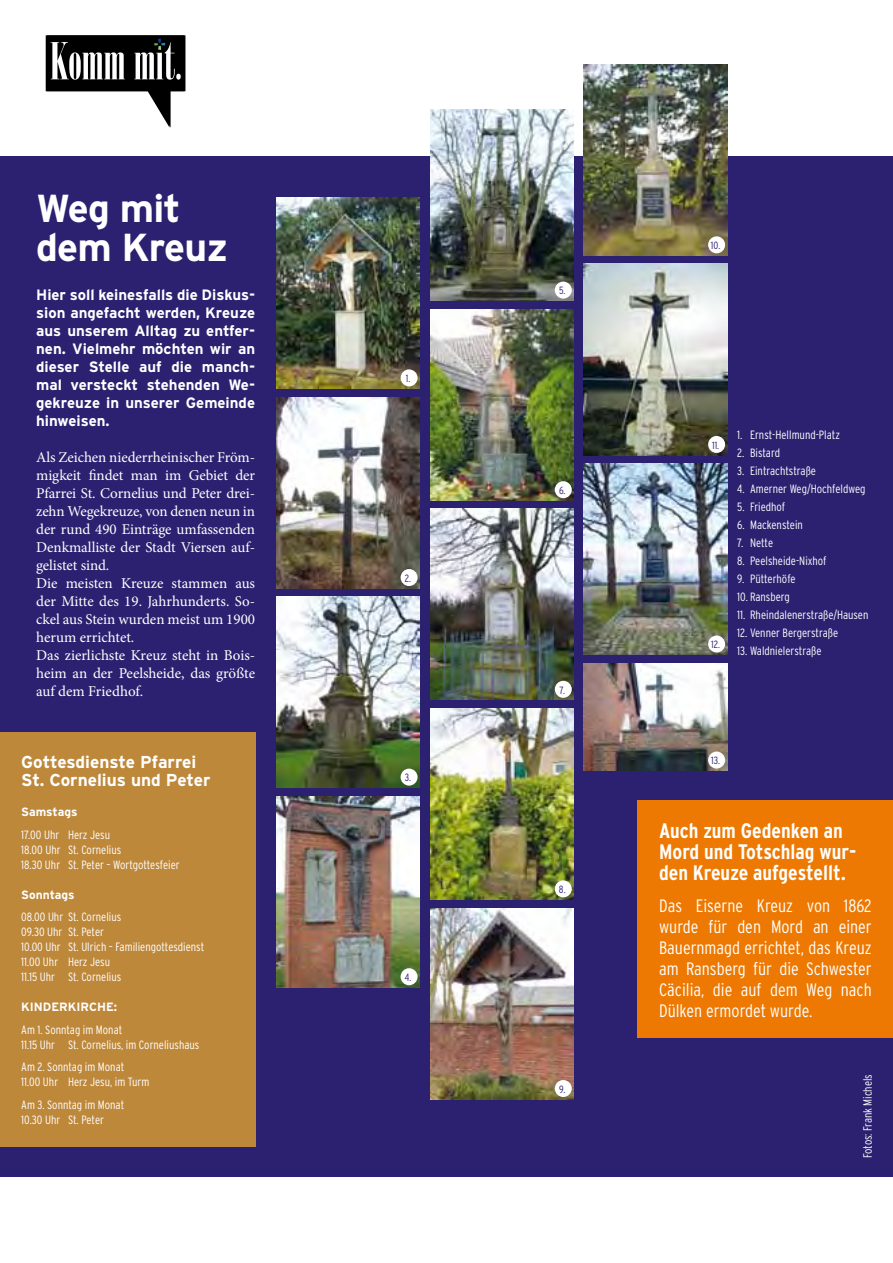
<style>
.page{position:relative;width:893px;height:1263px;background:#fff}
.page>*{position:absolute;margin:0;border:0;box-sizing:border-box;transform-origin:0 0}
.t1{font:700 39px/39px "Interstate";letter-spacing:-.02em;color:#fff}
.t2{font:700 condensed 21px/21px "Interstate";color:#fff}
.t3{font:300 condensed 18px/21px "Interstate";color:#fff;text-align:justify}
.t4{font:700 17.25px/18px "Interstate";color:#fff}
.t5{font:15px/18px "Minion Pro";letter-spacing:-.005em;color:#fff}
.t6{font:700 15px/18px "Interstate";color:#fff;text-align:justify}
.t7{font:300 condensed 12px/15px "Interstate";color:#fff}
.t8{font:700 12px "Interstate";color:#fff}
.t9{font:300 condensed 10.5px "Interstate";color:#2c2170}
</style>
<div class="page">
<div style="left:0;top:156px;width:893px;height:1020px;background:#2c2170"></div>
<div style="left:638px;top:800px;width:255px;height:238px;background:#ed7902"></div>
<div style="left:0;top:732px;width:255px;height:415px;background:#be883b"></div>
<img style="left:276px;top:796px;width:144px;height:191px">
<img style="left:276px;top:197px;width:144px;height:192px">
<img style="left:276px;top:397px;width:144px;height:191px">
<img style="left:276px;top:597px;width:144px;height:191px">
<img style="left:431px;top:110px;width:143px;height:191px">
<img style="left:431px;top:309px;width:143px;height:191px">
<img style="left:431px;top:509px;width:143px;height:191px">
<img style="left:431px;top:708px;width:143px;height:191px">
<img style="left:431px;top:908px;width:143px;height:191px">
<img style="left:584px;top:64px;width:143px;height:191px">
<img style="left:584px;top:264px;width:143px;height:191px">
<img style="left:584px;top:464px;width:143px;height:191px">
<img style="left:584px;top:663px;width:143px;height:108px">
<div style="left:401px;top:369px;width:17px;height:17px;background:#fff;border-radius:50%"></div>
<div style="left:555px;top:282px;width:17px;height:17px;background:#fff;border-radius:50%"></div>
<div style="left:708px;top:236px;width:17px;height:17px;background:#fff;border-radius:50%"></div>
<div style="left:401px;top:569px;width:17px;height:17px;background:#fff;border-radius:50%"></div>
<div style="left:555px;top:481px;width:17px;height:17px;background:#fff;border-radius:50%"></div>
<div style="left:708px;top:436px;width:17px;height:17px;background:#fff;border-radius:50%"></div>
<div style="left:401px;top:769px;width:17px;height:17px;background:#fff;border-radius:50%"></div>
<div style="left:555px;top:681px;width:17px;height:17px;background:#fff;border-radius:50%"></div>
<div style="left:708px;top:635px;width:17px;height:17px;background:#fff;border-radius:50%"></div>
<div style="left:401px;top:968px;width:17px;height:17px;background:#fff;border-radius:50%"></div>
<div style="left:555px;top:880px;width:17px;height:17px;background:#fff;border-radius:50%"></div>
<div style="left:555px;top:1080px;width:17px;height:17px;background:#fff;border-radius:50%"></div>
<div style="left:708px;top:751px;width:17px;height:17px;background:#fff;border-radius:50%"></div>
<svg style="left:46px;top:35px;width:139px;height:93px"></svg>
<h1 class="t1" style="left:36px;top:189px;width:193px">Weg mit dem Kreuz</h1>
<p class="t6" style="left:36px;top:286px;width:221px">Hier soll keinesfalls die Diskus&shy;sion angefacht werden, Kreuze aus unserem Alltag zu entfer&shy;nen. Vielmehr möchten wir an dieser Stelle auf die manch&shy;mal versteckt stehenden We&shy;gekreuze in unserer Gemeinde hinweisen.</p>
<p class="t5" style="left:36px;top:448px;width:221px">Als Zeichen niederrheinischer Fröm-- migkeit findet man im Gebiet der<br>Pfarrei St. Cornelius und Peter drei&shy;zehn Wegekreuze, von denen neun in der rund 490 Einträge umfassenden<br>Denkmalliste der Stadt Viersen auf&shy;gelistet sind.<br>Die meisten Kreuze stammen aus der Mitte des 19. Jahrhunderts. So&shy;ckel aus Stein wurden meist um 1900 herum errichtet.<br>Das zierlichste Kreuz steht in Bois&shy;heim an der Peelsheide, das größte auf dem Friedhof.</p>
<h3 class="t4" style="left:21px;top:753px;width:191px">Gottesdienste Pfarrei<br>St. Cornelius und Peter</h3>
<p class="t8" style="left:21px;top:805px;width:58px">Samstags</p>
<p class="t7" style="left:21px;top:827px;width:160px">17.00 Uhr Herz Jesu<br>18.00 Uhr St. Cornelius<br>18.30 Uhr St. Peter – Wortgottesfeier</p>
<p class="t8" style="left:21px;top:888px;width:55px">Sonntags</p>
<p class="t7" style="left:21px;top:909px;width:184px">08.00 Uhr St. Cornelius<br>09.30 Uhr St. Peter<br>10.00 Uhr St. Ulrich – Familiengottesdienst<br>11.00 Uhr Herz Jesu<br>11.15 Uhr St. Cornelius</p>
<p class="t8" style="left:21px;top:1000px;width:97px">KINDERKIRCHE:</p>
<p class="t7" style="left:21px;top:1022px;width:180px">Am 1. Sonntag im Monat<br>11.15 Uhr St. Cornelius, im Corneliushaus</p>
<p class="t7" style="left:21px;top:1059px;width:130px">Am 2. Sonntag im Monat<br>11.00 Uhr Herz Jesu, im Turm</p>
<p class="t7" style="left:21px;top:1097px;width:104px">Am 3. Sonntag im Monat<br>10.30 Uhr St. Peter</p>
<p class="t9" style="left:406px;top:373px;width:6px">1.</p>
<p class="t9" style="left:405px;top:572px;width:8px">2.</p>
<p class="t9" style="left:405px;top:772px;width:8px">3.</p>
<p class="t9" style="left:405px;top:971px;width:8px">4.</p>
<p class="t9" style="left:559px;top:285px;width:8px">5.</p>
<p class="t9" style="left:559px;top:484px;width:8px">6.</p>
<p class="t9" style="left:560px;top:684px;width:7px">7.</p>
<p class="t9" style="left:559px;top:883px;width:8px">8.</p>
<p class="t9" style="left:559px;top:1083px;width:8px">9.</p>
<p class="t9" style="left:711px;top:239px;width:11px">10.</p>
<p class="t9" style="left:712px;top:439px;width:9px">11.</p>
<p class="t9" style="left:711px;top:639px;width:10px">12.</p>
<p class="t7" style="left:737px;top:427px;width:104px">1. Ernst-Hellmund-Platz</p>
<p class="t7" style="left:737px;top:445px;width:44px">2. Bistard</p>
<p class="t7" style="left:737px;top:463px;width:80px">3. Eintrachtstraße</p>
<p class="t7" style="left:737px;top:481px;width:130px">4. Amerner Weg/Hochfeldweg</p>
<p class="t7" style="left:737px;top:499px;width:49px">5. Friedhof</p>
<p class="t7" style="left:737px;top:517px;width:67px">6. Mackenstein</p>
<p class="t7" style="left:737px;top:535px;width:37px">7. Nette</p>
<p class="t7" style="left:737px;top:553px;width:91px">8. Peelsheide-Nixhof</p>
<p class="t7" style="left:737px;top:571px;width:60px">9. Pütterhöfe</p>
<p class="t7" style="left:737px;top:589px;width:54px">10. Ransberg</p>
<p class="t7" style="left:737px;top:607px;width:133px">11. Rheindalenerstraße/Hausen</p>
<p class="t7" style="left:737px;top:625px;width:102px">12. Venner Bergerstraße</p>
<p class="t7" style="left:737px;top:643px;width:86px">13. Waldnielerstraße</p>
<p class="t9" style="left:711px;top:755px;width:10px">13.</p>
<h2 class="t2" style="left:659px;top:820px;width:199px">Auch zum Gedenken an<br>Mord und Totschlag wur&shy;den Kreuze aufgestellt.</h2>
<h3 class="t3" style="left:659px;top:895px;width:214px">Das Eiserne Kreuz von 1862 wurde für den Mord an einer Bauernmagd errichtet, das Kreuz am Ransberg für die Schwester Cäcilia, die auf dem Weg nach Dülken ermordet wurde.</h3>
<p class="t7" style="left:860px;top:1158px;width:85px;rotate:-90deg">Fotos: Frank Michels</p>
</div>
